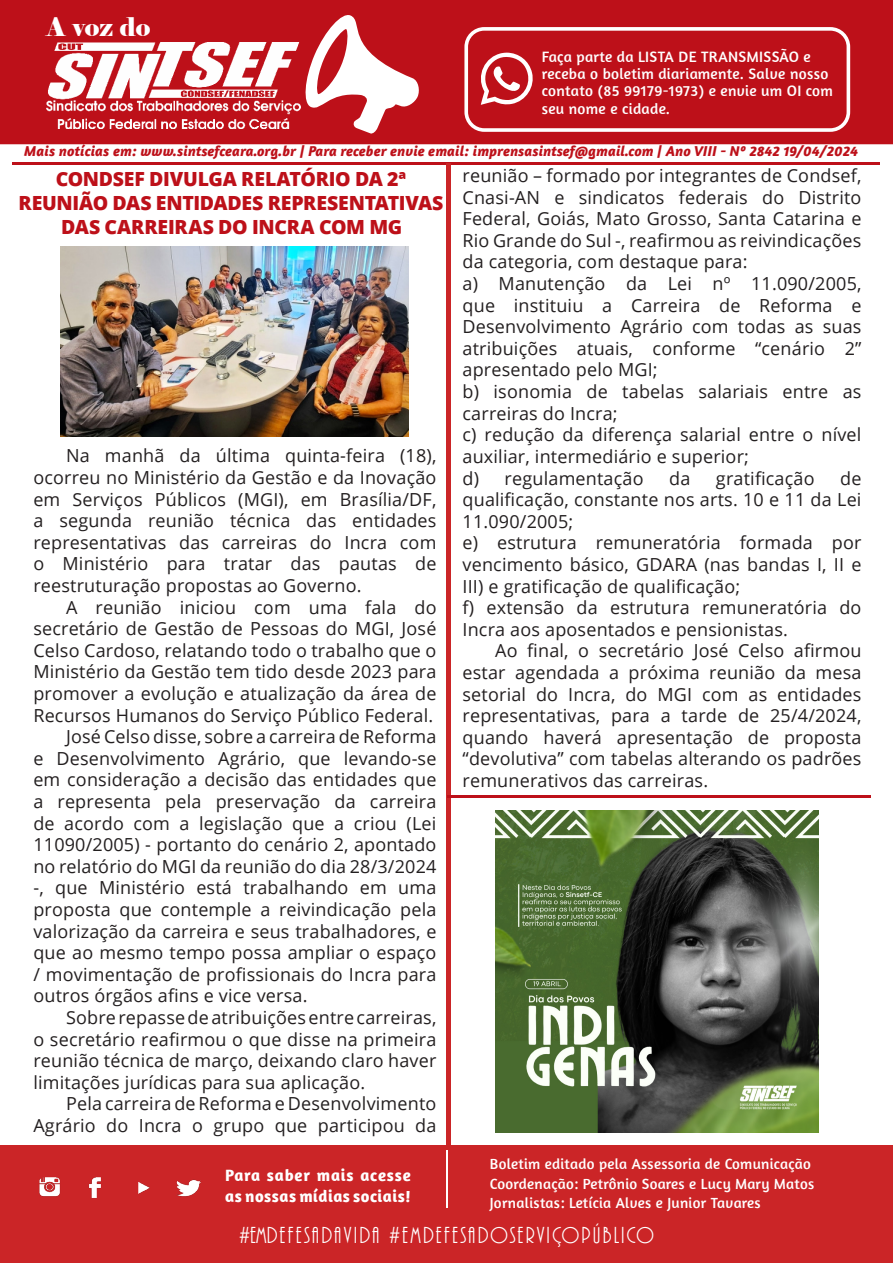
<style>
.page{position:relative;width:893px;height:1263px;background:#fff}
.page>*{position:absolute;margin:0;border:0;box-sizing:border-box;transform-origin:0 0}
.t1{font:25.65px "Elephant";color:#fff}
.t2{font:24px "ARBONNIE";letter-spacing:.09em;color:#fff}
.t3{font:800 19.5px/24px "Open Sans";letter-spacing:-.015em;color:#bd1019;text-align:center}
.t4{font:18px/21.6px "Open Sans";letter-spacing:.01em;color:#231f20;text-align:justify}
.t5{font:700 16.8px/20.1px "Amaranth";letter-spacing:.03em;color:#fff}
.t6{font:15.3px/17.4px "Amaranth";letter-spacing:.02em;color:#fff}
.t7{font:15px "Amaranth";letter-spacing:.02em;color:#fff}
.t8{font:italic 700 14.7px "Amaranth";letter-spacing:.01em;color:#bd1019}
</style>
<div class="page">
<div style="left:0;top:0;width:893px;height:144px;background:#bd1019"></div>
<svg style="left:302px;top:12px;width:118px;height:122px"></svg>
<div style="left:0;top:1145px;width:893px;height:118px;background:#cb2527"></div>
<img style="left:46px;top:42px;width:254px;height:86px">
<hr style="left:12px;top:162px;width:867px;height:2px;background:#bd1019">
<hr style="left:446px;top:1150px;width:2px;height:57px;background:#fff">
<img style="left:39px;top:1177px;width:162px;height:21px">
<div style="left:464px;top:27px;width:386px;height:105px;border:4px solid #fff;border-radius:18px"></div>
<svg style="left:476px;top:53px;width:59px;height:52px"></svg>
<hr style="left:446px;top:163px;width:4px;height:982px;background:#cb2527">
<hr style="left:448px;top:795px;width:423px;height:2px;background:#bd1019">
<img style="left:496px;top:810px;width:323px;height:323px">
<img style="left:60px;top:247px;width:348px;height:189px">
<p class="t1" style="left:46px;top:11px;width:105px">A voz do</p>
<p class="t6" style="left:542px;top:47px;width:293px">Faça parte da LISTA DE TRANSMISSÃO e receba o boletim diariamente. Salve nosso contato (85 99179-1973) e envie um OI com seu nome e cidade.</p>
<p class="t8" style="left:24px;top:142px;width:836px">Mais notícias em: www.sintsefceara.org.br | Para receber envie email: imprensasintsef@gmail.com | Ano VIII - Nº 2842 19/04/2024</p>
<p class="t3" style="left:19px;top:166px;width:426px">CONDSEF DIVULGA RELATÓRIO DA 2ª<br>REUNIÃO DAS ENTIDADES REPRESENTATIVAS<br>DAS CARREIRAS DO INCRA COM MG</p>
<p class="t4" style="left:33px;top:445px;width:405px;text-indent:33px">Na manhã da última quinta-feira (18), ocorreu no Ministério da Gestão e da Inovação em Serviços Públicos (MGI), em Brasília/DF, a segunda reunião técnica das entidades representativas das carreiras do Incra com o Ministério para tratar das pautas de reestruturação propostas ao Governo.</p>
<p class="t4" style="left:33px;top:596px;width:405px;text-indent:33px">A reunião iniciou com uma fala do secretário de Gestão de Pessoas do MGI, José Celso Cardoso, relatando todo o trabalho que o Ministério da Gestão tem tido desde 2023 para promover a evolução e atualização da área de Recursos Humanos do Serviço Público Federal.</p>
<p class="t4" style="left:33px;top:725px;width:405px;text-indent:33px">José Celso disse, sobre a carreira de Reforma e Desenvolvimento Agrário, que levando-se em consideração a decisão das entidades que a representa pela preservação da carreira de acordo com a legislação que a criou (Lei 11090/2005) - portanto do cenário 2, apontado no relatório do MGI da reunião do dia 28/3/2024 -, que Ministério está trabalhando em uma proposta que contemple a reivindicação pela valorização da carreira e seus trabalhadores, e que ao mesmo tempo possa ampliar o espaço / movimentação de profissionais do Incra para outros órgãos afins e vice versa.</p>
<p class="t4" style="left:33px;top:1006px;width:405px;text-indent:33px">Sobre repasse de atribuições entre carreiras, o secretário reafirmou o que disse na primeira reunião técnica de março, deixando claro haver limitações jurídicas para sua aplicação.</p>
<p class="t4" style="left:33px;top:1093px;width:405px;text-align:right">Pela carreira de Reforma e Desenvolvimento<br>Agrário do Incra o grupo que participou da</p>
<p class="t5" style="left:225px;top:1165px;width:187px">Para saber mais acesse as nossas mídias sociais!</p>
<p class="t4" style="left:463px;top:164px;width:400px">reunião – formado por integrantes de Condsef, Cnasi-AN e sindicatos federais do Distrito Federal, Goiás, Mato Grosso, Santa Catarina e Rio Grande do Sul -, reafirmou as reivindicações da categoria, com destaque para:</p>
<p class="t4" style="left:463px;top:272px;width:400px">a) Manutenção da Lei nº 11.090/2005, que instituiu a Carreira de Reforma e Desenvolvimento Agrário com todas as suas atribuições atuais, conforme “cenário 2” apresentado pelo MGI;</p>
<p class="t4" style="left:463px;top:380px;width:400px">b) isonomia de tabelas salariais entre as carreiras do Incra;</p>
<p class="t4" style="left:463px;top:423px;width:400px">c) redução da diferença salarial entre o nível auxiliar, intermediário e superior;</p>
<p class="t4" style="left:463px;top:467px;width:183px">d) regulamentação</p>
<p class="t4" style="left:669px;top:467px;width:23px">da</p>
<p class="t4" style="left:716px;top:467px;width:100px">gratificação</p>
<p class="t4" style="left:463px;top:467px;width:400px;text-indent:378px">de qualificação, constante nos arts. 10 e 11 da Lei 11.090/2005;</p>
<p class="t4" style="left:463px;top:531px;width:400px">e) estrutura remuneratória formada por vencimento básico, GDARA (nas bandas I, II e III) e gratificação de qualificação;</p>
<p class="t4" style="left:463px;top:596px;width:400px">f) extensão da estrutura remuneratória do<br>Incra aos aposentados e pensionistas.</p>
<p class="t4" style="left:463px;top:639px;width:400px;text-indent:33px">Ao final, o secretário José Celso afirmou estar agendada a próxima reunião da mesa setorial do Incra, do MGI com as entidades representativas, para a tarde de 25/4/2024, quando haverá apresentação de proposta “devolutiva” com tabelas alterando os padrões remunerativos das carreiras.</p>
<p class="t7" style="left:490px;top:1155px;width:323px">Boletim editado pela Assessoria de Comunicação</p>
<p class="t7" style="left:490px;top:1175px;width:326px">Coordenação: Petrônio Soares e Lucy Mary Matos</p>
<p class="t7" style="left:490px;top:1194px;width:272px">Jornalistas: Letícia Alves e Junior Tavares</p>
<p class="t2" style="left:239px;top:1223px;width:416px">#EMDEFESADAVIDA #EMDEFESADOSERVIÇOPÚBLICO</p>
</div>
